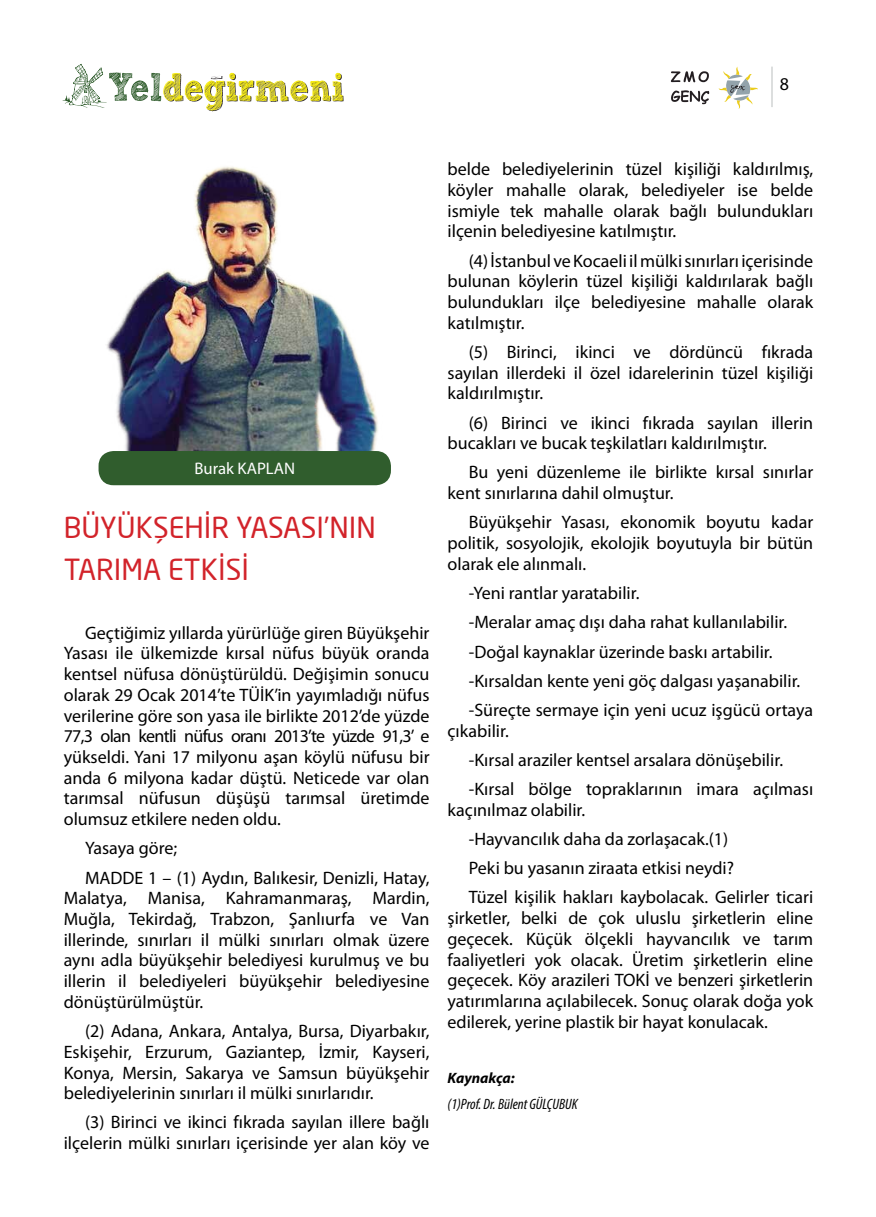
<style>
.page{position:relative;width:876px;height:1217px;background:#fff}
.page>*{position:absolute;margin:0;border:0;box-sizing:border-box;transform-origin:0 0}
.t1{font:28.5px/42.8px "Neo Sans Pro";color:#d2232a}
.t2{font:18px/20.7px "Myriad Pro";color:#000;text-align:justify}
.t3{font:16.8px "Myriad Pro";color:#fff}
.t4{font:italic condensed 15px "Myriad Pro";color:#000}
.t5{font:italic 700 15px "Myriad Pro";color:#000}
</style>
<div class="page">
<img style="left:106px;top:166px;width:272px;height:285px">
<div style="left:99px;top:451px;width:292px;height:34px;background:#305d2d;border-radius:15px"></div>
<svg style="left:63px;top:64px;width:281px;height:48px"></svg>
<svg style="left:718px;top:67px;width:40px;height:42px"></svg>
<hr style="left:771px;top:67px;width:2px;height:40px;background:#d1d4d4">
<svg style="left:671px;top:71px;width:38px;height:11px"></svg>
<svg style="left:671px;top:90px;width:38px;height:14px"></svg>
<p class="t2" style="left:780px;top:73px;width:11px">8</p>
<p class="t3" style="left:194px;top:458px;width:102px">Burak KAPLAN</p>
<h1 class="t1" style="left:64px;top:505px;width:313px">BÜYÜKŞEHİR YASASI’NIN<br>TARIMA ETKİSİ</h1>
<p class="t2" style="left:64px;top:622px;width:367px;text-indent:21px">Geçtiğimiz yıllarda yürürlüğe giren Büyükşehir Yasası ile ülkemizde kırsal nüfus büyük oranda kentsel nüfusa dönüştürüldü. Değişimin sonucu olarak 29 Ocak 2014’te TÜİK’in yayımladığı nüfus verilerine göre son yasa ile birlikte 2012’de yüzde 77,3 olan kentli nüfus oranı 2013’te yüzde 91,3’ e yükseldi. Yani 17 milyonu aşan köylü nüfusu bir anda 6 milyona kadar düştü. Neticede var olan tarımsal nüfusun düşüşü tarımsal üretimde olumsuz etkilere neden oldu.</p>
<p class="t2" style="left:85px;top:833px;width:346px;line-height:29.2px">Yasaya göre;<br>MADDE 1 – (1) Aydın, Balıkesir, Denizli, Hatay,</p>
<p class="t2" style="left:64px;top:887px;width:367px">Malatya, Manisa, Kahramanmaraş, Mardin, Muğla, Tekirdağ, Trabzon, Şanlıurfa ve Van illerinde, sınırları il mülki sınırları olmak üzere aynı adla büyükşehir belediyesi kurulmuş ve bu illerin il belediyeleri büyükşehir belediyesine dönüştürülmüştür.</p>
<p class="t2" style="left:64px;top:1020px;width:367px;text-indent:21px">(2) Adana, Ankara, Antalya, Bursa, Diyarbakır, Eskişehir, Erzurum, Gaziantep, İzmir, Kayseri, Konya, Mersin, Sakarya ve Samsun büyükşehir belediyelerinin sınırları il mülki sınırlarıdır.</p>
<p class="t2" style="left:64px;top:1111px;width:367px;text-align:right">(3) Birinci ve ikinci fıkrada sayılan illere bağlı ilçelerin mülki sınırları içerisinde yer alan köy ve</p>
<p class="t2" style="left:448px;top:158px;width:367px">belde belediyelerinin tüzel kişiliği kaldırılmış, köyler mahalle olarak, belediyeler ise belde ismiyle tek mahalle olarak bağlı bulundukları ilçenin belediyesine katılmıştır.</p>
<p class="t2" style="left:448px;top:250px;width:367px;text-indent:21px">(4) İstanbul ve Kocaeli il mülki sınırları içerisinde bulunan köylerin tüzel kişiliği kaldırılarak bağlı bulundukları ilçe belediyesine mahalle olarak katılmıştır.</p>
<p class="t2" style="left:448px;top:341px;width:367px;text-indent:21px">(5) Birinci, ikinci ve dördüncü fıkrada sayılan illerdeki il özel idarelerinin tüzel kişiliği kaldırılmıştır.</p>
<p class="t2" style="left:448px;top:412px;width:367px;text-indent:21px">(6) Birinci ve ikinci fıkrada sayılan illerin bucakları ve bucak teşkilatları kaldırılmıştır.</p>
<p class="t2" style="left:448px;top:461px;width:367px;text-indent:21px">Bu yeni düzenleme ile birlikte kırsal sınırlar kent sınırlarına dahil olmuştur.</p>
<p class="t2" style="left:448px;top:511px;width:367px;text-indent:21px">Büyükşehir Yasası, ekonomik boyutu kadar politik, sosyolojik, ekolojik boyutuyla bir bütün olarak ele alınmalı.</p>
<p class="t2" style="left:469px;top:578px;width:346px;line-height:29.2px;text-align:left">-Yeni rantlar yaratabilir.<br>-Meralar amaç dışı daha rahat kullanılabilir. -Doğal kaynaklar üzerinde baskı artabilir. -Kırsaldan kente yeni göç dalgası yaşanabilir. -Süreçte sermaye için yeni ucuz işgücü ortaya</p>
<p class="t2" style="left:469px;top:715px;width:346px;line-height:29.2px;text-align:left;text-indent:-21px">çıkabilir.<br>-Kırsal araziler kentsel arsalara dönüşebilir. -Kırsal bölge topraklarının imara açılması</p>
<p class="t2" style="left:469px;top:794px;width:346px;line-height:29.2px;text-align:left;text-indent:-21px">kaçınılmaz olabilir.<br>-Hayvancılık daha da zorlaşacak.(1)<br>Peki bu yasanın ziraata etkisi neydi?<br>Tüzel kişilik hakları kaybolacak. Gelirler ticari</p>
<p class="t2" style="left:448px;top:907px;width:367px">şirketler, belki de çok uluslu şirketlerin eline geçecek. Küçük ölçekli hayvancılık ve tarım faaliyetleri yok olacak. Üretim şirketlerin eline geçecek. Köy arazileri TOKİ ve benzeri şirketlerin yatırımlarına açılabilecek. Sonuç olarak doğa yok edilerek, yerine plastik bir hayat konulacak.</p>
<p class="t5" style="left:448px;top:1067px;width:69px">Kaynakça:</p>
<p class="t4" style="left:448px;top:1094px;width:132px">(1)Prof. Dr. Bülent GÜLÇUBUK</p>
</div>
